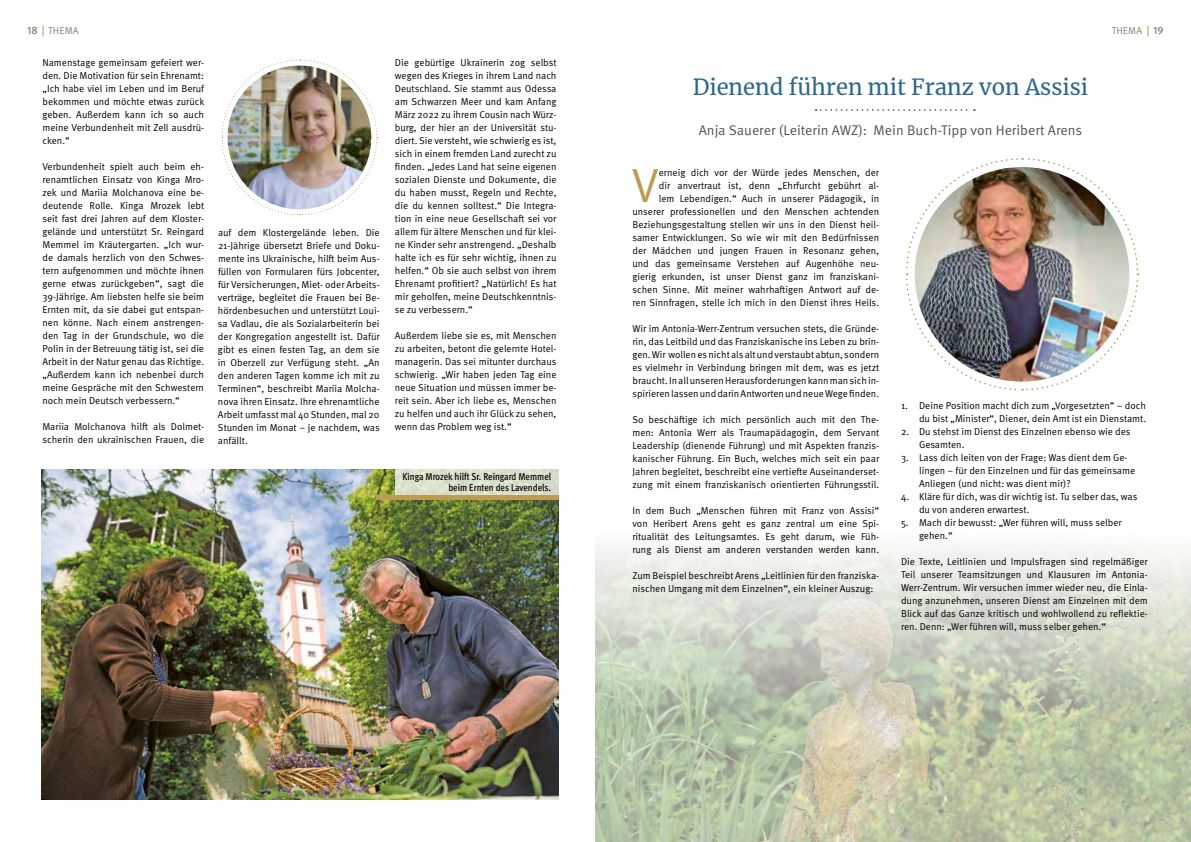
<style>
.page{position:relative;width:1191px;height:842px;background:#fff}
.page>*{position:absolute;margin:0;border:0;box-sizing:border-box;transform-origin:0 0}
.t1{font:47.9px "Meta OT Norm";color:#bb9c50}
.t2{font:22px "Merriweather";color:#2c688e}
.t3{font:14px "Meta OT Norm";color:#57544b}
.t4{font:10px/13px "Meta OT Norm";color:#000;text-align:justify}
.t5{font:500 condensed 10px/11px "Meta OT";color:#000;text-align:right}
.t6{font:10px "Meta OT Norm";letter-spacing:.01em;color:#81807a}
.s1{font-family:"Meta OT";font-weight:500;font-size:10.7px}
</style>
<div class="page">
<img style="left:595px;top:547px;width:596px;height:295px">
<svg style="left:815px;top:109px;width:160px;height:2px"></svg>
<svg style="left:905px;top:158px;width:234px;height:233px"></svg>
<img style="left:914px;top:167px;width:215px;height:215px;border-radius:107px">
<img style="left:42px;top:469px;width:516px;height:330px">
<div style="left:395px;top:469px;width:164px;height:28px;background:#dae0cd"></div>
<div style="left:376px;top:495px;width:182px;height:5px;background:#bb9c50"></div>
<svg style="left:221px;top:59px;width:157px;height:157px"></svg>
<img style="left:227px;top:66px;width:144px;height:143px;border-radius:72px">
<p class="t6" style="left:27px;top:25px;width:53px"><span class="s1">18</span> THEMA</p>
<p class="t6" style="left:1111px;top:25px;width:53px">THEMA <span class="s1">19</span></p>
<p class="t4" style="left:42px;top:57px;width:163px">Namenstage gemeinsam gefeiert wer&shy;den. Die Motivation für sein Ehrenamt: „Ich habe viel im Leben und im Beruf bekommen und möchte etwas zurück geben. Außerdem kann ich so auch meine Verbundenheit mit Zell ausdrü&shy;cken.“</p>
<p class="t4" style="left:42px;top:161px;width:163px">Verbundenheit spielt auch beim eh&shy;renamtlichen Einsatz von Kinga Mro&shy;zek und Mariia Molchanova eine be&shy;deutende Rolle. Kinga Mrozek lebt seit fast drei Jahren auf dem Kloster&shy;gelände und unterstützt Sr. Reingard Memmel im Kräutergarten. „Ich wur&shy;de damals herzlich von den Schwes&shy;tern aufgenommen und möchte ihnen gerne etwas zurückgeben“, sagt die 39-Jährige. Am liebsten helfe sie beim Ernten mit, da sie dabei gut entspan&shy;nen könne. Nach einem anstrengen&shy;den Tag in der Grundschule, wo die Polin in der Betreuung tätig ist, sei die Arbeit in der Natur genau das Richtige. „Außerdem kann ich nebenbei durch meine Gespräche mit den Schwestern noch mein Deutsch verbessern.“</p>
<p class="t4" style="left:42px;top:421px;width:163px">Mariia Molchanova hilft als Dolmet&shy;scherin den ukrainischen Frauen, die</p>
<p class="t4" style="left:218px;top:226px;width:163px">auf dem Klostergelände leben. Die 21-Jährige übersetzt Briefe und Doku&shy;mente ins Ukrainische, hilft beim Aus&shy;füllen von Formularen fürs Jobcenter, für Versicherungen, Miet- oder Arbeits&shy;verträge, begleitet die Frauen bei Be&shy;hördenbesuchen und unterstützt Loui&shy;sa Vadlau, die als Sozialarbeiterin bei der Kongregation angestellt ist. Dafür gibt es einen festen Tag, an dem sie in Oberzell zur Verfügung steht. „An den anderen Tagen komme ich mit zu Terminen“, beschreibt Mariia Molcha&shy;nova ihren Einsatz. Ihre ehrenamtliche Arbeit umfasst mal 40 Stunden, mal 20<br>Stunden im Monat – je nachdem, was anfällt.</p>
<p class="t4" style="left:395px;top:57px;width:163px">Die gebürtige Ukrainerin zog selbst wegen des Krieges in ihrem Land nach Deutschland. Sie stammt aus Odessa am Schwarzen Meer und kam Anfang März 2022 zu ihrem Cousin nach Würz&shy;burg, der hier an der Universität stu&shy;diert. Sie versteht, wie schwierig es ist, sich in einem fremden Land zurecht zu finden. „Jedes Land hat seine eigenen sozialen Dienste und Dokumente, die du haben musst, Regeln und Rechte, die du kennen solltest.“ Die Integra&shy;tion in eine neue Gesellschaft sei vor allem für ältere Menschen und für klei&shy;ne Kinder sehr anstrengend. „Deshalb halte ich es für sehr wichtig, ihnen zu helfen.“ Ob sie auch selbst von ihrem Ehrenamt profitiert? „Natürlich! Es hat mir geholfen, meine Deutschkenntnis&shy;se zu verbessern.“</p>
<p class="t4" style="left:395px;top:330px;width:163px">Außerdem liebe sie es, mit Menschen zu arbeiten, betont die gelernte Hotel&shy;managerin. Das sei mitunter durchaus schwierig. „Wir haben jeden Tag eine neue Situation und müssen immer be&shy;reit sein. Aber ich liebe es, Menschen zu helfen und auch ihr Glück zu sehen, wenn das Problem weg ist.“</p>
<p class="t5" style="left:402px;top:471px;width:150px">Kinga Mrozek hilft Sr. Reingard Memmel beim Ernten des Lavendels.</p>
<h2 class="t2" style="left:692px;top:71px;width:397px">Dienend führen mit Franz von Assisi</h2>
<h3 class="t3" style="left:698px;top:122px;width:385px">Anja Sauerer (Leiterin AWZ): Mein Buch-Tipp von Heribert Arens</h3>
<p class="t4" style="left:632px;top:166px;width:248px;text-align:right">erneig dich vor der Würde jedes Menschen, der<br>dir anvertraut ist, denn „Ehrfurcht gebührt al-<br>lem Lebendigen.“ Auch in unserer Pädagogik, in unserer professionellen und den Menschen achtenden Beziehungsgestaltung stellen wir uns in den Dienst heil&shy;samer Entwicklungen. So wie wir mit den Bedürfnissen der Mädchen und jungen Frauen in Resonanz gehen, und das gemeinsame Verstehen auf Augenhöhe neu&shy;gierig erkunden, ist unser Dienst ganz im franziskani&shy;schen Sinne. Mit meiner wahrhaftigen Antwort auf de&shy;ren Sinnfragen, stelle ich mich in den Dienst ihres Heils.</p>
<p class="t4" style="left:632px;top:322px;width:248px">Wir im Antonia-Werr-Zentrum versuchen stets, die Gründe&shy;rin, das Leitbild und das Franziskanische ins Leben zu brin&shy;gen. Wir wollen es nicht als alt und verstaubt abtun, sondern es vielmehr in Verbindung bringen mit dem, was es jetzt braucht. In all unseren Herausforderungen kann man sich in&shy;spirieren lassen und darin Antworten und neue Wege finden.</p>
<p class="t4" style="left:632px;top:413px;width:248px">So beschäftige ich mich persönlich auch mit den The&shy;men: Antonia Werr als Traumapädagogin, dem Servant Leadership (dienende Führung) und mit Aspekten franzis&shy;kanischer Führung. Ein Buch, welches mich seit ein paar Jahren begleitet, beschreibt eine vertiefte Auseinanderset&shy;zung mit einem franziskanisch orientierten Führungsstil.</p>
<p class="t4" style="left:632px;top:504px;width:248px">In dem Buch „Menschen führen mit Franz von Assisi“ von Heribert Arens geht es ganz zentral um eine Spi&shy;ritualität des Leitungsamtes. Es geht darum, wie Füh&shy;rung als Dienst am anderen verstanden werden kann.</p>
<p class="t4" style="left:632px;top:569px;width:248px">Zum Beispiel beschreibt Arens „Leitlinien für den franziska&shy;nischen Umgang mit dem Einzelnen“, ein kleiner Auszug:</p>
<h1 class="t1" style="left:632px;top:157px;width:29px">V</h1>
<p class="t4" style="left:901px;top:400px;width:247px;text-align:right">1. Deine Position macht dich zum „Vorgesetzten“ – doch du bist „Minister“, Diener, dein Amt ist ein Dienstamt.</p>
<p class="t4" style="left:919px;top:426px;width:213px;text-indent:-18px">2. Du stehst im Dienst des Einzelnen ebenso wie des<br>Gesamten.</p>
<p class="t4" style="left:919px;top:452px;width:218px;text-align:left;text-indent:-18px">3. Lass dich leiten von der Frage: Was dient dem Ge&shy;lingen – für den Einzelnen und für das gemeinsame<br>Anliegen (und nicht: was dient mir)?</p>
<p class="t4" style="left:919px;top:491px;width:220px;text-indent:-18px">4. Kläre für dich, was dir wichtig ist. Tu selber das, was du von anderen erwartest.</p>
<p class="t4" style="left:919px;top:517px;width:204px;text-indent:-18px">5. Mach dir bewusst: „Wer führen will, muss selber gehen.“</p>
<p class="t4" style="left:901px;top:556px;width:248px">Die Texte, Leitlinien und Impulsfragen sind regelmäßiger Teil unserer Teamsitzungen und Klausuren im Antonia-Werr-Zentrum. Wir versuchen immer wieder neu, die Einla&shy;dung anzunehmen, unseren Dienst am Einzelnen mit dem Blick auf das Ganze kritisch und wohlwollend zu reflektie&shy;ren. Denn: „Wer führen will, muss selber gehen.“</p>
</div>
